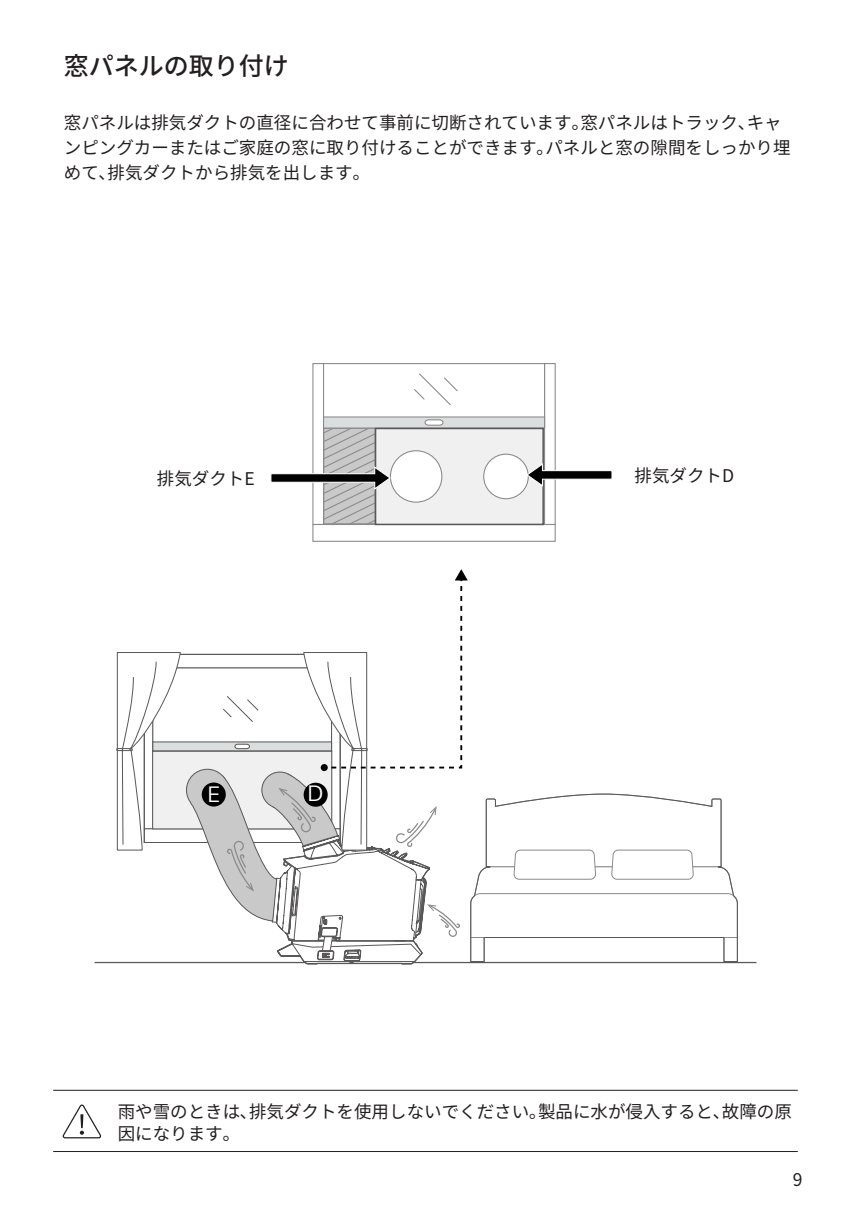
<style>
.page{position:relative;width:851px;height:1205px;background:#fff}
.page>*{position:absolute;margin:0;border:0;box-sizing:border-box;transform-origin:0 0}
.二级标题{font:500 25px "Noto Sans JP";color:#231f20}
.t1{font:21.5px "Nunito Sans";color:#fff}
.正文2_不缩{font:17.5px/25px "Noto Sans JP";color:#231f20}
</style>
<div class="page">
<hr style="left:53px;top:1151px;width:744px;height:1px;background:#231f20">
<hr style="left:53px;top:1090px;width:744px;height:1px;background:#231f20">
<svg style="left:62px;top:1104px;width:39px;height:35px"></svg>
<hr style="left:94px;top:962px;width:211px;height:1px;background:#595757">
<hr style="left:412px;top:962px;width:344px;height:1px;background:#595757">
<div style="left:152px;top:667px;width:180px;height:84px;background:#fff;border:1px solid #595757"></div>
<div style="left:152px;top:741px;width:180px;height:10px;background:#dbdede;border:1px solid #595757"></div>
<div style="left:152px;top:751px;width:180px;height:78px;background:#f0f0f0;border:1px solid #595757"></div>
<svg style="left:186px;top:769px;width:42px;height:42px"></svg>
<div style="left:186px;top:769px;width:42px;height:42px;border:1px solid #595757;border-radius:50%"></div>
<svg style="left:116px;top:652px;width:65px;height:199px"></svg>
<div style="left:312px;top:363px;width:12px;height:162px;background:#fff;border:1px solid #8a8a8a"></div>
<div style="left:544px;top:363px;width:11px;height:162px;background:#fff;border:1px solid #8a8a8a"></div>
<div style="left:312px;top:524px;width:243px;height:18px;background:#fff;border:1px solid #8a8a8a"></div>
<div style="left:323px;top:363px;width:222px;height:65px;background:#fff;border:1px solid #8a8a8a"></div>
<div style="left:323px;top:416px;width:222px;height:12px;background:#dbdede;border:1px solid #8a8a8a"></div>
<svg style="left:424px;top:419px;width:20px;height:7px"></svg>
<svg style="left:414px;top:373px;width:44px;height:33px"></svg>
<div style="left:375px;top:428px;width:169px;height:97px;background:#f0f0f0;border:2px solid #595757"></div>
<div style="left:390px;top:451px;width:52px;height:51px;background:#fff;border-radius:50%"></div>
<div style="left:390px;top:450px;width:52px;height:53px;border:1px solid #8a8a8a;border-radius:50%"></div>
<div style="left:483px;top:454px;width:45px;height:45px;background:#fff;border-radius:50%"></div>
<div style="left:483px;top:454px;width:45px;height:45px;border:1px solid #8a8a8a;border-radius:50%"></div>
<svg style="left:271px;top:428px;width:121px;height:96px"></svg>
<svg style="left:525px;top:462px;width:87px;height:25px"></svg>
<svg style="left:190px;top:569px;width:548px;height:396px"></svg>
<p class="二级标题" style="left:64px;top:51px;width:227px">窓パネルの取り付け</p>
<p class="正文2_不缩" style="left:64px;top:110px;width:728px">窓パネルは排気ダクトの直径に合わせて事前に切断されています｡窓パネルはトラック､キャンピングカーまたはご家庭の窓に取り付けることができます｡パネルと窓の隙間をしっかり埋めて､排気ダクトから排気を出します｡</p>
<p class="正文2_不缩" style="left:157px;top:466px;width:99px">排気ダクトE</p>
<p class="正文2_不缩" style="left:634px;top:463px;width:101px">排気ダクトD</p>
<p class="t1" style="left:207px;top:779px;width:14px">E</p>
<p class="t1" style="left:307px;top:779px;width:18px">D</p>
<p class="正文2_不缩" style="left:118px;top:1100px;width:675px;line-height:22.5px">雨や雪のときは､排気ダクトを使用しないでください｡製品に水が侵入すると､故障の原因になります｡</p>
<p class="正文2_不缩" style="left:792px;top:1168px;width:11px">9</p>
</div>
